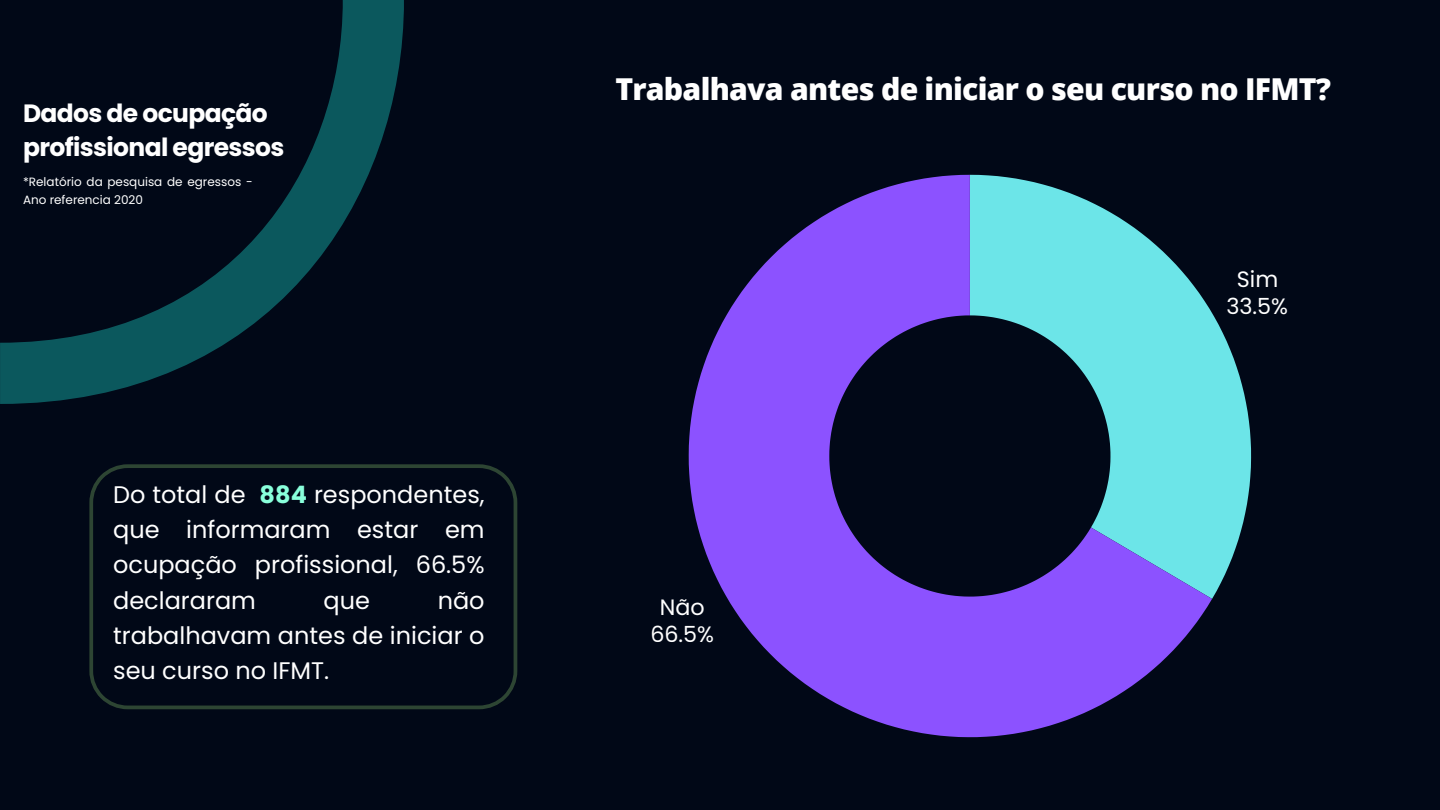
<style>
.page{position:relative;width:1440px;height:810px;background:#010817}
.page>*{position:absolute;margin:0;border:0;box-sizing:border-box;transform-origin:0 0}
.t1{font:800 30.2px "Open Sans";letter-spacing:-.025em;color:#fff}
.t2{font:700 25px/33.8px "Poppins";letter-spacing:-.025em;color:#fff}
.t3{font:24px/35.2px "Poppins";color:#fff;text-align:justify}
.t4{font:22.2px/26.9px "Poppins";color:#fff;text-align:center}
.t5{font:12px/18px "Poppins";color:#fff}
.s1{font-weight:700;color:#89ffdb}
</style>
<div class="page">
<svg style="left:0;top:0;width:404px;height:404px"></svg>
<svg style="left:1212px;top:313px;width:39px;height:286px;fill:#6ce5e8"></svg>
<svg style="left:689px;top:175px;width:523px;height:562px"></svg>
<svg style="left:89px;top:464px;width:428px;height:245px"></svg>
<p class="t2" style="left:23px;top:97px;width:263px">Dados de ocupação profissional egressos</p>
<h2 class="t5" style="left:23px;top:173px;width:231px">*Relatório da pesquisa de egressos -<br>Ano referencia 2020</h2>
<h3 class="t3" style="left:113px;top:477px;width:373px">Do total de <span class="s1">884</span> respondentes, que informaram estar em ocupação profissional, 66.5% declararam</h3>
<h3 class="t3" style="left:113px;top:583px;width:373px;text-indent:325px">não trabalhavam antes de iniciar o seu curso no IFMT.</h3>
<h3 class="t3" style="left:324px;top:583px;width:48px">que</h3>
<p class="t1" style="left:615px;top:67px;width:717px">Trabalhava antes de iniciar o seu curso no IFMT?</p>
<p class="t4" style="left:650px;top:593px;width:65px">Não<br>66.5%</p>
<p class="t4" style="left:1226px;top:266px;width:63px">Sim<br>33.5%</p>
</div>
